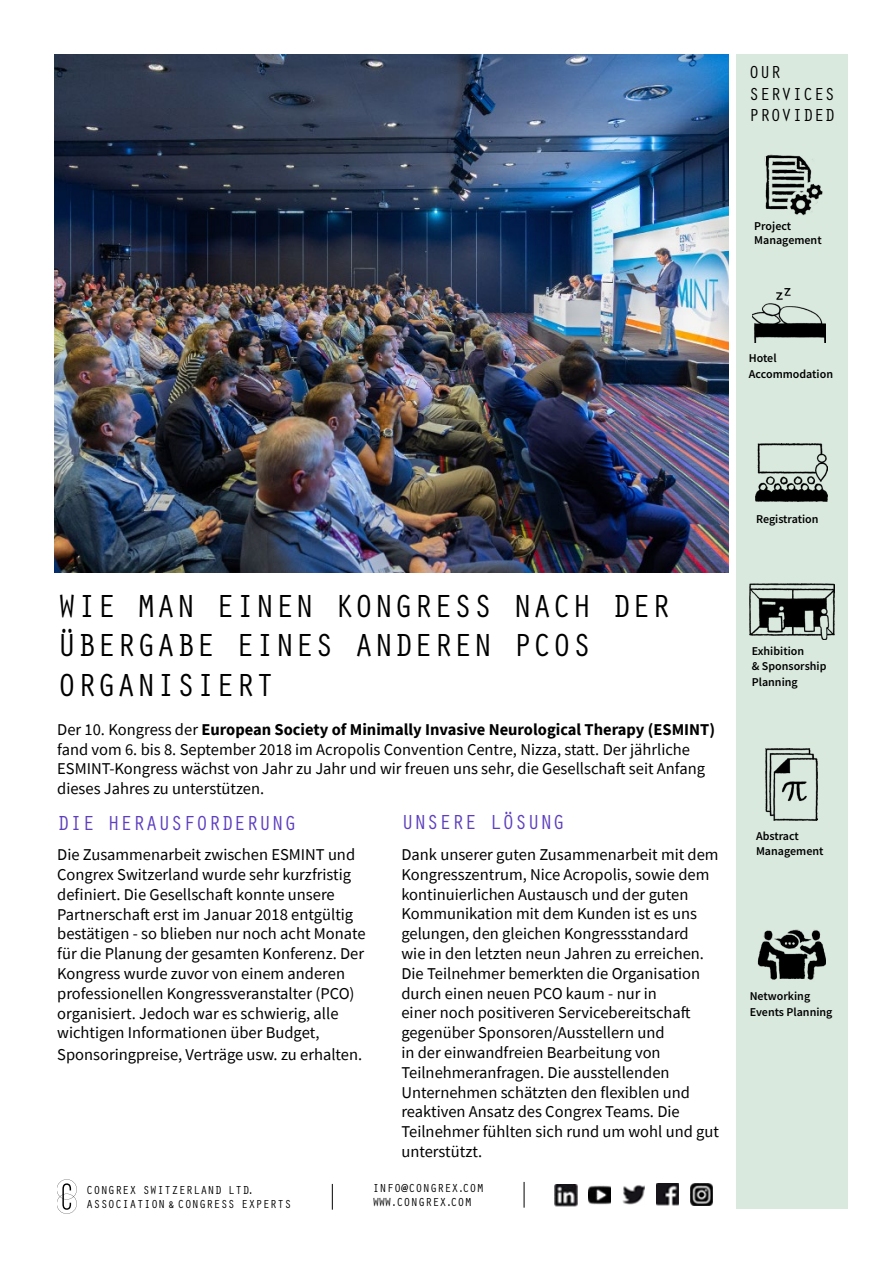
<style>
.page{position:relative;width:893px;height:1263px;background:#fff}
.page>*{position:absolute;margin:0;border:0;box-sizing:border-box;transform-origin:0 0}
.t1{font:33px/39.6px "Orator Std";color:#000}
.t2{font:21px "Orator Std";color:#5d3fbe}
.t3{font:18px/21.6px "Orator Std";color:#000}
.t4{font:16.5px/19.8px "Source Sans Pro";color:#000}
.t5{font:600 12px/14.4px "Source Sans Pro";color:#000}
.t6{font:12px/14.4px "Orator Std";color:#000}
.s1{font-weight:700}
</style>
<div class="page">
<img style="left:54px;top:54px;width:675px;height:518px">
<svg style="left:524px;top:1182px;width:1px;height:26px"></svg>
<svg style="left:332px;top:1184px;width:1px;height:26px"></svg>
<img style="left:554px;top:1184px;width:23px;height:22px">
<img style="left:588px;top:1185px;width:23px;height:20px">
<img style="left:622px;top:1185px;width:23px;height:20px">
<img style="left:656px;top:1183px;width:23px;height:23px">
<img style="left:690px;top:1183px;width:23px;height:23px">
<svg style="left:57px;top:1179px;width:19px;height:35px"></svg>
<div style="left:736px;top:54px;width:112px;height:1155px;background:#d9e9de"></div>
<img style="left:755px;top:443px;width:73px;height:58px">
<img style="left:750px;top:584px;width:85px;height:55px">
<img style="left:764px;top:154px;width:59px;height:61px">
<img style="left:757px;top:929px;width:69px;height:51px">
<img style="left:752px;top:288px;width:73px;height:54px">
<img style="left:765px;top:748px;width:53px;height:73px">
<p class="t3" style="left:749px;top:61px;width:88px">OUR<br>SERVICES<br>PROVIDED</p>
<p class="t5" style="left:754px;top:218px;width:69px">Project<br>Management</p>
<p class="t5" style="left:749px;top:349px;width:86px;line-height:16.2px">Hotel<br>Accommodation</p>
<h1 class="t1" style="left:57px;top:584px;width:615px">WIE MAN EINEN KONGRESS NACH DER<br>ÜBERGABE EINES ANDEREN PCOS<br>ORGANISIERT</h1>
<p class="t4" style="left:57px;top:719px;width:659px">Der 10. Kongress der <span class="s1">European Society of Minimally Invasive Neurological Therapy (ESMINT) </span>fand vom 6. bis 8. September 2018 im Acropolis Convention Centre, Nizza, statt. Der jährliche ESMINT-Kongress wächst von Jahr zu Jahr und wir freuen uns sehr, die Gesellschaft seit Anfang dieses Jahres zu unterstützen.</p>
<p class="t2" style="left:57px;top:807px;width:241px">DIE HERAUSFORDERUNG</p>
<p class="t4" style="left:57px;top:845px;width:310px">Die Zusammenarbeit zwischen ESMINT und Congrex Switzerland wurde sehr kurzfristig definiert. Die Gesellschaft konnte unsere Partnerschaft erst im Januar 2018 entgültig bestätigen - so blieben nur noch acht Monate für die Planung der gesamten Konferenz. Der Kongress wurde zuvor von einem anderen professionellen Kongressveranstalter (PCO) organisiert. Jedoch war es schwierig, alle wichtigen Informationen über Budget,</p>
<p class="t4" style="left:57px;top:1044px;width:306px">Sponsoringpreise, Verträge usw. zu erhalten.</p>
<p class="t2" style="left:401px;top:807px;width:165px">UNSERE LÖSUNG</p>
<p class="t4" style="left:401px;top:844px;width:319px">Dank unserer guten Zusammenarbeit mit dem Kongresszentrum, Nice Acropolis, sowie dem kontinuierlichen Austausch und der guten Kommunikation mit dem Kunden ist es uns gelungen, den gleichen Kongressstandard<br>wie in den letzten neun Jahren zu erreichen.<br>Die Teilnehmer bemerkten die Organisation durch einen neuen PCO kaum - nur in<br>einer noch positiveren Servicebereitschaft gegenüber Sponsoren/Ausstellern und<br>in der einwandfreien Bearbeitung von Teilnehmeranfragen. Die ausstellenden Unternehmen schätzten den flexiblen und reaktiven Ansatz des Congrex Teams. Die Teilnehmer fühlten sich rund um wohl und gut unterstützt.</p>
<p class="t6" style="left:86px;top:1182px;width:207px">CONGREX SWITZERLAND LTD.<br>ASSOCIATION &amp; CONGRESS EXPERTS</p>
<p class="t6" style="left:372px;top:1180px;width:113px">INFO@CONGREX.COM<br>WWW.CONGREX.COM</p>
<p class="t5" style="left:756px;top:511px;width:64px">Registration</p>
<p class="t5" style="left:752px;top:644px;width:76px">Exhibition<br>&amp; Sponsorship</p>
<p class="t5" style="left:752px;top:674px;width:47px">Planning</p>
<p class="t5" style="left:756px;top:829px;width:69px">Abstract<br>Management</p>
<p class="t5" style="left:750px;top:988px;width:84px;line-height:16.2px">Networking<br>Events Planning</p>
</div>
